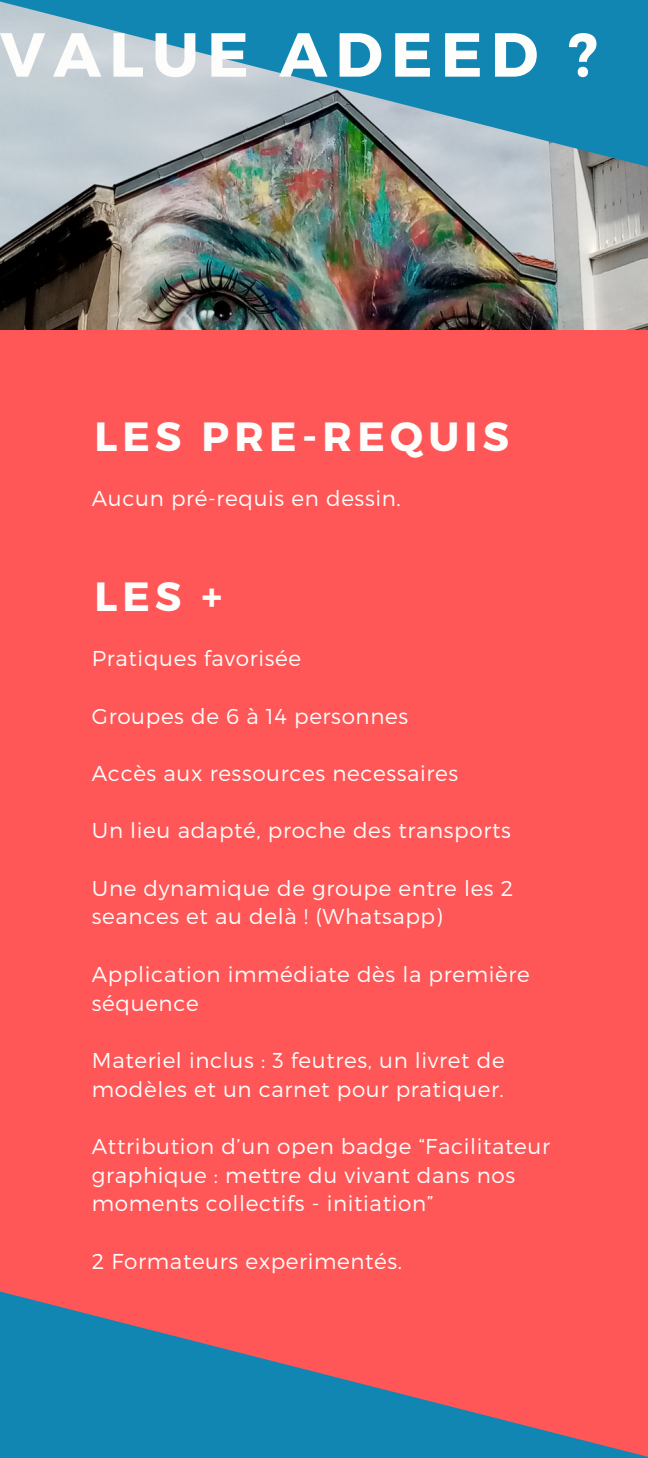
<style>
.page{position:relative;width:648px;height:1458px;background:#ff5757}
.page>*{position:absolute;margin:0;border:0;box-sizing:border-box;transform-origin:0 0}
.t1{font:700 62.1px "Montserrat";letter-spacing:.13em;color:#fdfdfc}
.t2{font:700 40.73px "Montserrat";letter-spacing:.13em;color:#fdfdfc}
.t3{font:300 21.6px/28.8px "Montserrat";letter-spacing:.03em;color:#fdfdfc}
</style>
<div class="page">
<img style="left:0;top:171px;width:648px;height:159px">
<svg style="left:0;top:0;width:648px;height:171px;background:#65a0b7"></svg>
<svg style="left:0;top:1291px;width:648px;height:167px;fill:#1286b2"></svg>
<p class="t1" style="left:0;top:14px;width:600px">VALUE ADEED ?</p>
<h1 class="t2" style="left:94px;top:410px;width:416px">LES PRE-REQUIS</h1>
<h2 class="t3" style="left:92px;top:483px;width:310px">Aucun pré-requis en dessin.</h2>
<p class="t2" style="left:94px;top:570px;width:129px">LES +</p>
<h2 class="t3" style="left:92px;top:643px;width:211px">Pratiques favorisée</h2>
<p class="t3" style="left:92px;top:700px;width:318px">Groupes de 6 à 14 personnes</p>
<p class="t3" style="left:92px;top:758px;width:368px">Accès aux ressources necessaires</p>
<p class="t3" style="left:92px;top:815px;width:420px">Un lieu adapté, proche des transports</p>
<p class="t3" style="left:92px;top:873px;width:423px">Une dynamique de groupe entre les 2 seances et au delà ! (Whatsapp)</p>
<p class="t3" style="left:92px;top:959px;width:439px">Application immédiate dès la première séquence</p>
<p class="t3" style="left:92px;top:1045px;width:414px">Materiel inclus : 3 feutres, un livret de modèles et un carnet pour pratiquer.</p>
<p class="t3" style="left:92px;top:1131px;width:460px">Attribution d’un open badge “Facilitateur graphique : mettre du vivant dans nos moments collectifs - initiation”</p>
<p class="t3" style="left:92px;top:1246px;width:312px">2 Formateurs experimentés.</p>
</div>
